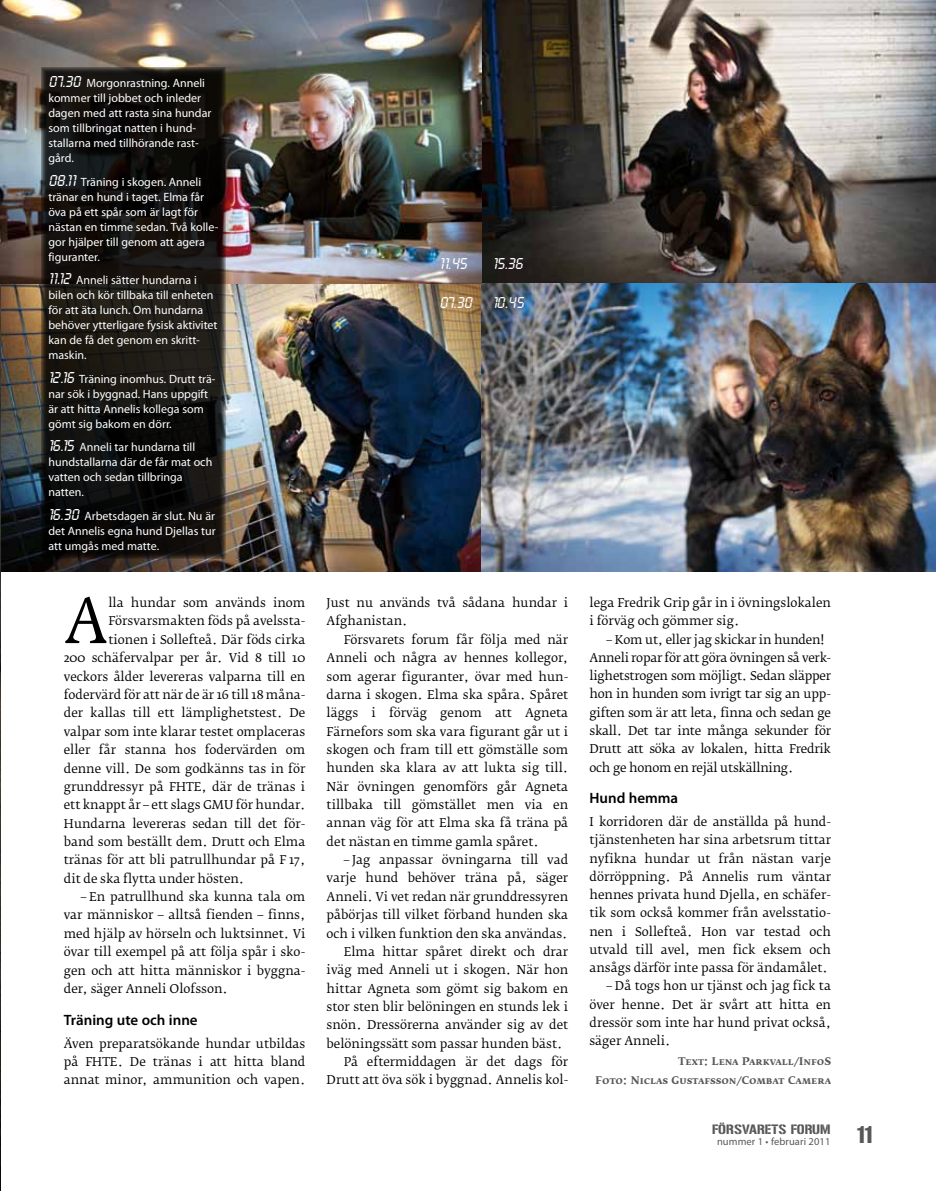
<style>
.page{position:relative;width:936px;height:1191px;background:#fff}
.page>*{position:absolute;margin:0;border:0;box-sizing:border-box;transform-origin:0 0}
.t1{font:60.9px "Fedra Serif B";color:#000}
.t2{font:24px "Gunplay";color:#58585a}
.t3{font:16.5px "Lcd D";color:#fff}
.t4{font:600 15px "Myriad Pro";color:#000}
.t5{font:13.5px "Gunplay";color:#58585a}
.t6{font:12px/18.3px "Fedra Serif B";color:#000;text-align:justify}
.t7{font:12px/15px "Myriad Pro";color:#fff}
.t8{font:12px/18.3px "Fedra Serif B";letter-spacing:-.02em;color:#000}
.t9{font:10.5px/19.5px "Fedra Serif B Bold SC";color:#58585a;text-align:right}
.t10{font:10.5px "Myriad Pro";letter-spacing:.01em;color:#58585a}
.s1{font-family:"Lcd D";font-size:16.5px}
.s2{font-size:11.25px}
</style>
<div class="page">
<img style="left:1px;top:0;width:934px;height:571px">
<img style="left:0;top:0;width:1px;height:1191px">
<svg style="left:41px;top:67px;width:184px;height:491px;background:#141210"></svg>
<p class="t7" style="left:48px;top:76px;width:164px"><span class="s1">07.30</span> Morgonrastning. Anneli kommer till jobbet och inleder dagen med att rasta sina hundar som tillbringat natten i hund&shy;stallarna med tillhörande rast&shy;gård.</p>
<p class="t7" style="left:48px;top:174px;width:171px"><span class="s1">08.11</span> Träning i skogen. Anneli tränar en hund i taget. Elma får öva på ett spår som är lagt för nästan en timme sedan. Två kolle&shy;gor hjälper till genom att agera figuranter.</p>
<p class="t7" style="left:48px;top:273px;width:171px"><span class="s1">11.12</span> Anneli sätter hundarna i bilen och kör tillbaka till enheten för att äta lunch. Om hundarna behöver ytterligare fysisk aktivitet kan de få det genom en skritt&shy;maskin.</p>
<p class="t7" style="left:48px;top:371px;width:169px"><span class="s1">12.16</span> Träning inomhus. Drutt trä&shy;nar sök i byggnad. Hans uppgift är att hitta Annelis kollega som gömt sig bakom en dörr.</p>
<p class="t7" style="left:48px;top:440px;width:165px"><span class="s1">16.15</span> Anneli tar hundarna till hundstallarna där de får mat och vatten och sedan tillbringa natten.</p>
<p class="t7" style="left:48px;top:508px;width:169px;text-align:justify"><span class="s1">16.30</span> Arbetsdagen är slut. Nu är det Annelis egna hund Djellas tur att umgås med matte.</p>
<h1 class="t1" style="left:64px;top:586px;width:46px">A</h1>
<p class="t6" style="left:108px;top:594px;width:198px">lla hundar som används inom</p>
<p class="t6" style="left:108px;top:612px;width:198px">Försvarsmakten föds på avelssta-</p>
<p class="t6" style="left:108px;top:630px;width:198px">tionen i Sollefteå. Där föds cirka</p>
<p class="t6" style="left:64px;top:649px;width:243px">200 schäfervalpar per år. Vid 8 till 10</p>
<p class="t6" style="left:64px;top:667px;width:243px">veckors ålder levereras valparna till en</p>
<p class="t6" style="left:64px;top:685px;width:243px">fodervärd för att när de är 16 till 18 måna-</p>
<p class="t6" style="left:64px;top:704px;width:243px">der kallas till ett lämplighetstest. De</p>
<p class="t6" style="left:64px;top:722px;width:243px">valpar som inte klarar testet omplaceras</p>
<p class="t6" style="left:64px;top:741px;width:243px">eller får stanna hos fodervärden om</p>
<p class="t6" style="left:64px;top:759px;width:243px">denne vill. De som godkänns tas in för</p>
<p class="t6" style="left:64px;top:777px;width:243px">grunddressyr på FHTE, där de tränas i</p>
<p class="t6" style="left:64px;top:796px;width:243px">ett knappt år – ett slags GMU för hundar.</p>
<p class="t6" style="left:64px;top:814px;width:243px">Hundarna levereras sedan till det för-</p>
<p class="t6" style="left:64px;top:832px;width:243px">band som beställt dem. Drutt och Elma</p>
<p class="t6" style="left:64px;top:851px;width:243px">tränas för att bli patrullhundar på F 17,</p>
<p class="t6" style="left:64px;top:869px;width:182px">dit de ska flytta under hösten.</p>
<p class="t6" style="left:64px;top:887px;width:243px;text-indent:17px"><span class="s2">–</span> En patrullhund ska kunna tala om var människor – alltså fienden – finns, med hjälp av hörseln och luktsinnet. Vi övar till exempel på att följa spår i sko&shy;gen och att hitta människor i byggna&shy;der, säger Anneli Olofsson.</p>
<p class="t4" style="left:64px;top:1010px;width:135px">Träning ute och inne</p>
<p class="t6" style="left:64px;top:1034px;width:243px">Även preparatsökande hundar utbildas på FHTE. De tränas i att hitta bland annat minor, ammunition och vapen.</p>
<h3 class="t3" style="left:439px;top:254px;width:29px">11.45</h3>
<h3 class="t3" style="left:439px;top:293px;width:34px">07.30</h3>
<h3 class="t3" style="left:492px;top:254px;width:32px">15.36</h3>
<h3 class="t3" style="left:492px;top:293px;width:32px">10.45</h3>
<p class="t6" style="left:326px;top:594px;width:243px">Just nu används två sådana hundar i<br>Afghanistan.</p>
<p class="t6" style="left:326px;top:630px;width:243px;text-indent:17px">Försvarets forum får följa med när Anneli och några av hennes kollegor, som agerar figuranter, övar med hun&shy;darna i skogen. Elma ska spåra. Spåret läggs i förväg genom att Agneta Färnefors som ska vara figurant går ut i skogen och fram till ett gömställe som hunden ska klara av att lukta sig till.<br>När övningen genomförs går Agneta tillbaka till gömstället men via en annan väg för att Elma ska få träna på det nästan en timme gamla spåret.</p>
<p class="t6" style="left:343px;top:850px;width:226px"><span class="s2">–</span> Jag anpassar övningarna till vad</p>
<p class="t6" style="left:326px;top:869px;width:243px">varje hund behöver träna på, säger</p>
<p class="t6" style="left:326px;top:887px;width:243px">Anneli. Vi vet redan när grunddressyren</p>
<p class="t6" style="left:326px;top:906px;width:243px">påbörjas till vilket förband hunden ska</p>
<p class="t6" style="left:326px;top:924px;width:242px">och i vilken funktion den ska användas.</p>
<p class="t6" style="left:343px;top:942px;width:226px">Elma hittar spåret direkt och drar</p>
<p class="t6" style="left:326px;top:961px;width:243px">iväg med Anneli ut i skogen. När hon</p>
<p class="t6" style="left:326px;top:979px;width:243px">hittar Agneta som gömt sig bakom en</p>
<p class="t6" style="left:326px;top:997px;width:243px">stor sten blir belöningen en stunds lek i</p>
<p class="t6" style="left:326px;top:1016px;width:243px">snön. Dressörerna använder sig av det</p>
<p class="t6" style="left:326px;top:1034px;width:237px">belöningssätt som passar hunden bäst.</p>
<p class="t6" style="left:343px;top:1052px;width:226px">På eftermiddagen är det dags för</p>
<p class="t6" style="left:326px;top:1071px;width:243px">Drutt att öva sök i byggnad. Annelis kol-</p>
<p class="t6" style="left:589px;top:594px;width:243px">lega Fredrik Grip går in i övningslokalen i förväg och gömmer sig.</p>
<p class="t8" style="left:589px;top:630px;width:243px;text-indent:17px"><span class="s2">–</span> Kom ut, eller jag skickar in hunden!<br>Anneli ropar för att göra övningen så verk&shy;lighetstrogen som möjligt. Sedan släpper hon in hunden som ivrigt tar sig an upp&shy;giften som är att leta, finna och sedan ge skall. Det tar inte många sekunder för Drutt att söka av lokalen, hitta Fredrik och ge honom en rejäl utskällning.</p>
<p class="t4" style="left:589px;top:789px;width:90px">Hund hemma</p>
<p class="t6" style="left:589px;top:812px;width:243px">I korridoren där de anställda på hund&shy;tjänstenheten har sina arbetsrum tittar nyfikna hundar ut från nästan varje dörröppning. På Annelis rum väntar hennes privata hund Djella, en schäfer&shy;tik som också kommer från avelsstatio&shy;nen i Sollefteå. Hon var testad och utvald till avel, men fick eksem och ansågs därför inte passa för ändamålet.</p>
<p class="t6" style="left:589px;top:977px;width:243px;text-indent:17px"><span class="s2">–</span> Då togs hon ur tjänst och jag fick ta över henne. Det är svårt att hitta en dressör som inte har hund privat också, säger Anneli.</p>
<p class="t9" style="left:595px;top:1051px;width:237px">Text: Lena Parkvall/InfoS<br>Foto: Niclas Gustafsson/Combat Camera</p>
<p class="t5" style="left:712px;top:1119px;width:120px">FÖRSVARETS FORUM</p>
<p class="t10" style="left:717px;top:1134px;width:115px">nummer 1 • februari 2011</p>
<h2 class="t2" style="left:857px;top:1117px;width:17px">11</h2>
</div>
